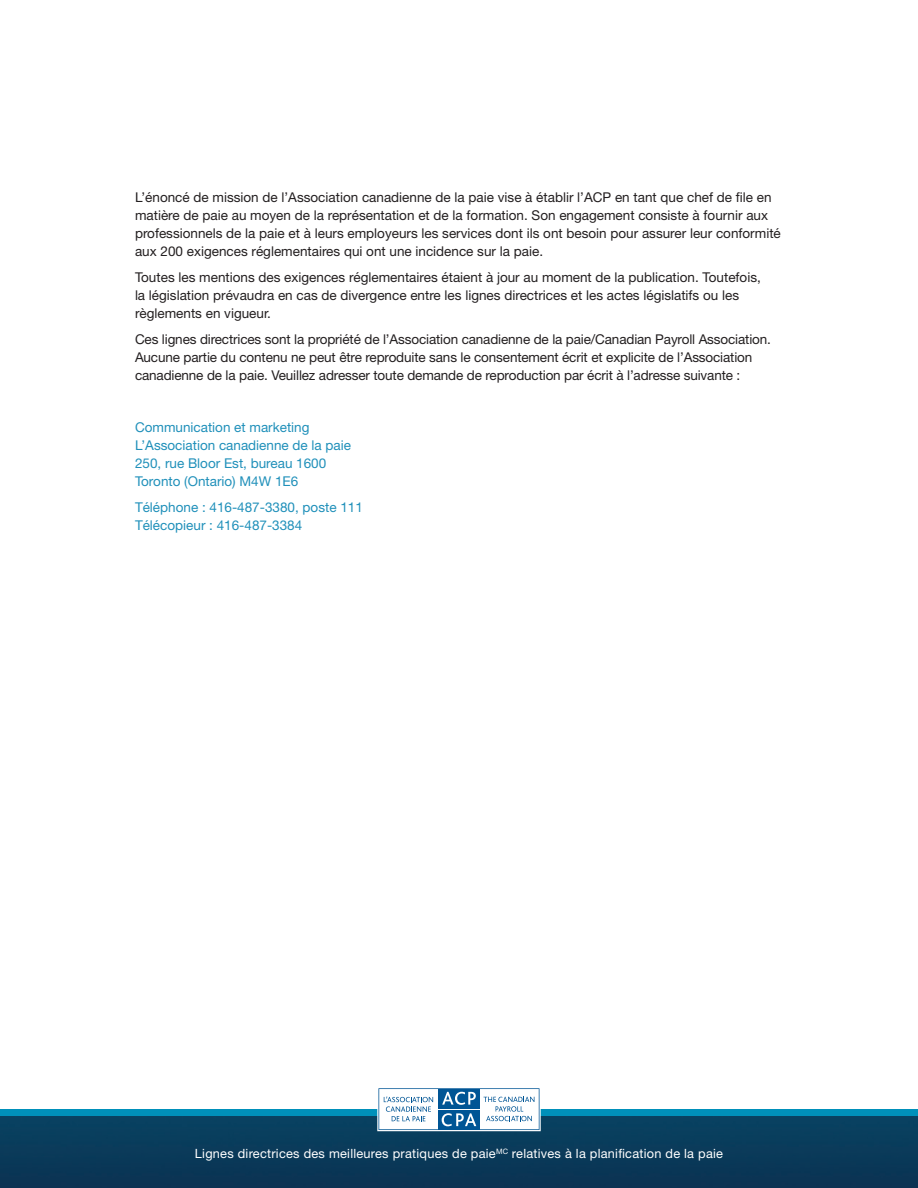
<style>
.page{position:relative;width:918px;height:1188px;background:#fff}
.page>*{position:absolute;margin:0;border:0;box-sizing:border-box;transform-origin:0 0}
.t1{font:13.5px/18px "Helvetica Neue";color:#231f20}
.t2{font:13.5px/18px "Helvetica Neue";color:#2090ba}
.t3{font:12.75px "Helvetica Neue";letter-spacing:.02em;color:#fff}
</style>
<div class="page">
<div style="left:0;top:1115px;width:918px;height:73px;background:#093a5a"></div>
<div style="left:0;top:1109px;width:918px;height:6px;background:#0090ba"></div>
<div style="left:377px;top:1087px;width:164px;height:44px;background:#fff"></div>
<svg style="left:378px;top:1088px;width:162px;height:42px"></svg>
<p class="t1" style="left:135px;top:188px;width:647px">L’énoncé de mission de l’Association canadienne de la paie vise à établir l’ACP en tant que chef de file en matière de paie au moyen de la représentation et de la formation. Son engagement consiste à fournir aux professionnels de la paie et à leurs employeurs les services dont ils ont besoin pour assurer leur conformité aux 200 exigences réglementaires qui ont une incidence sur la paie.</p>
<p class="t1" style="left:135px;top:268px;width:627px">Toutes les mentions des exigences réglementaires étaient à jour au moment de la publication. Toutefois, la législation prévaudra en cas de divergence entre les lignes directrices et les actes législatifs ou les règlements en vigueur.</p>
<p class="t1" style="left:135px;top:330px;width:637px">Ces lignes directrices sont la propriété de l’Association canadienne de la paie/Canadian Payroll Association.<br>Aucune partie du contenu ne peut être reproduite sans le consentement écrit et explicite de l’Association canadienne de la paie. Veuillez adresser toute demande de reproduction par écrit à l’adresse suivante :</p>
<p class="t2" style="left:135px;top:418px;width:218px">Communication et marketing<br>L’Association canadienne de la paie<br>250, rue Bloor Est, bureau 1600<br>Toronto (Ontario) M4W 1E6</p>
<p class="t2" style="left:135px;top:498px;width:229px">Téléphone : 416-487-3380, poste 111<br>Télécopieur : 416-487-3384</p>
<p class="t3" style="left:195px;top:1146px;width:530px">Lignes directrices d s meilleures p atiques de paie<sup>MC</sup> relatives à la planification de la paie</p>
<p class="t3" style="left:304px;top:1146px;width:295px">Developing an Organization’s Payroll Continuity P</p>
</div>
